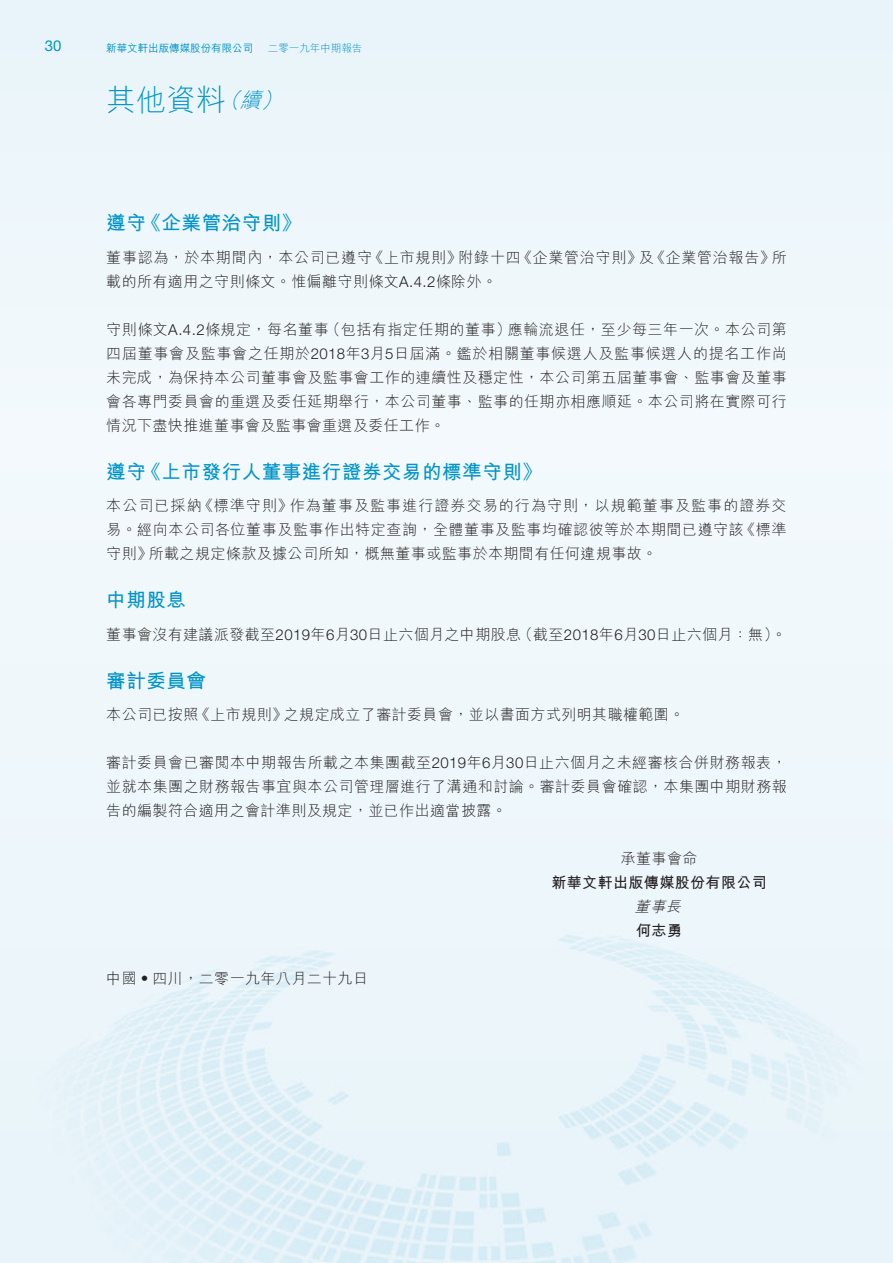
<style>
.page{position:relative;width:893px;height:1263px;background:#fff}
.page>*{position:absolute;margin:0;border:0;box-sizing:border-box;transform-origin:0 0}
.t1{font:300 30px "M Hei HK";color:#0094ca}
.t2{font:700 19.5px "M Hei HK";letter-spacing:.03em;color:#0094ca}
.t3{font:300 15px/24px "M Hei HK";letter-spacing:.03em;color:#231f20;text-align:justify}
.t4{font:700 15px "M Hei HK";letter-spacing:.03em;color:#231f20}
.t5{font:italic 300 15px "M Hei HK";color:#231f20}
.t6{font:15px "Helvetica Neue LT Std";color:#0094ca}
.t7{font:500 10.5px "M Hei HK";color:#0094ca}
.t8{font:300 10.5px "M Hei HK";color:#0094ca}
.s1{font-style:italic;font-size:21px}
.s2{font-family:"Helvetica Neue LT Std"}
</style>
<div class="page">
<p class="t6" style="left:45px;top:36px;width:18px">30</p>
<p class="t7" style="left:106px;top:40px;width:148px">新華文軒出版傳媒股份有限公司</p>
<p class="t8" style="left:268px;top:41px;width:96px">二零一九年中期報告</p>
<h1 class="t1" style="left:106px;top:79px;width:185px">其他資料<span class="s1">（續）</span></h1>
<h2 class="t2" style="left:106px;top:209px;width:197px">遵守《企業管治守則》</h2>
<p class="t3" style="left:106px;top:244px;width:682px">董事認為，於本期間內，本公司已遵守《上市規則》附錄十四《企業管治守則》及《企業管治報告》所載的所有適用之守則條文。惟偏離守則條文<span class="s2">A.4.2</span>條除外。</p>
<p class="t3" style="left:106px;top:316px;width:682px">守則條文<span class="s2">A.4.2</span>條規定，每名董事（包括有指定任期的董事）應輪流退任，至少每三年一次。本公司第四屆董事會及監事會之任期於<span class="s2">2018</span>年<span class="s2">3</span>月<span class="s2">5</span>日屆滿。鑑於相關董事候選人及監事候選人的提名工作尚未完成，為保持本公司董事會及監事會工作的連續性及穩定性，本公司第五屆董事會、監事會及董事會各專門委員會的重選及委任延期舉行，本公司董事、監事的任期亦相應順延。本公司將在實際可行情況下盡快推進董事會及監事會重選及委任工作。</p>
<h2 class="t2" style="left:106px;top:457px;width:437px">遵守《上市發行人董事進行證券交易的標準守則》</h2>
<p class="t3" style="left:106px;top:493px;width:682px">本公司已採納《標準守則》作為董事及監事進行證券交易的行為守則，以規範董事及監事的證券交易。經向本公司各位董事及監事作出特定查詢，全體董事及監事均確認彼等於本期間已遵守該《標準守則》所載之規定條款及據公司所知，概無董事或監事於本期間有任何違規事故。</p>
<h2 class="t2" style="left:106px;top:586px;width:81px">中期股息</h2>
<p class="t3" style="left:106px;top:621px;width:682px">董事會沒有建議派發截至<span class="s2">2019</span>年<span class="s2">6</span>月<span class="s2">30</span>日止六個月之中期股息（截至<span class="s2">2018</span>年<span class="s2">6</span>月<span class="s2">30</span>日止六個月：無）。</p>
<h2 class="t2" style="left:106px;top:666px;width:101px">審計委員會</h2>
<p class="t3" style="left:106px;top:702px;width:580px">本公司已按照《上市規則》之規定成立了審計委員會，並以書面方式列明其職權範圍。</p>
<p class="t3" style="left:106px;top:750px;width:682px">審計委員會已審閱本中期報告所載之本集團截至<span class="s2">2019</span>年<span class="s2">6</span>月<span class="s2">30</span>日止六個月之未經審核合併財務報表，並就本集團之財務報告事宜與本公司管理層進行了溝通和討論。審計委員會確認，本集團中期財務報告的編製符合適用之會計準則及規定，並已作出適當披露。</p>
<p class="t3" style="left:621px;top:846px;width:78px">承董事會命</p>
<p class="t4" style="left:551px;top:872px;width:217px">新華文軒出版傳媒股份有限公司</p>
<p class="t5" style="left:635px;top:896px;width:53px">董事長</p>
<p class="t4" style="left:636px;top:920px;width:47px">何志勇</p>
<p class="t3" style="left:106px;top:966px;width:263px">中國‧四川，二零一九年八月二十九日</p>
</div>
